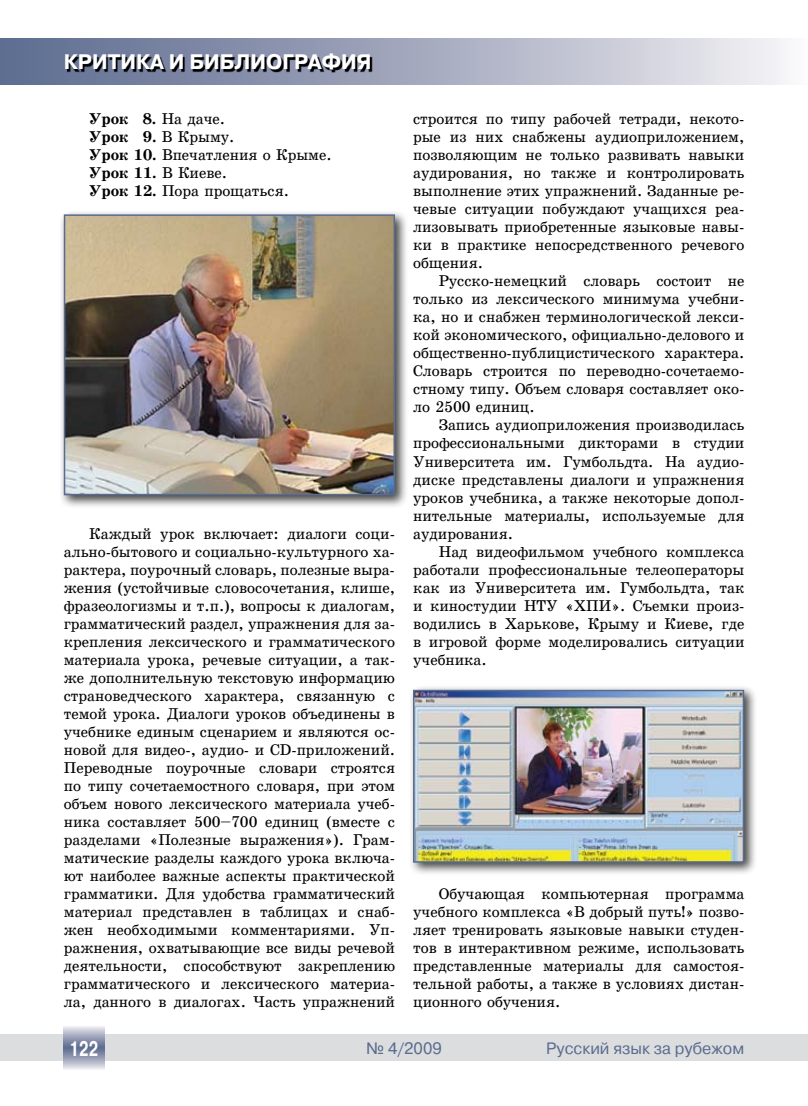
<style>
.page{position:relative;width:808px;height:1106px;background:#fff}
.page>*{position:absolute;margin:0;border:0;box-sizing:border-box;transform-origin:0 0}
.t1{font:700 21px "Pragmatica C";color:#fff}
.t2{font:700 21px "Pragmatica C";color:#fff;scale:.7 1}
.t3{font:16.5px "Pragmatica C";color:#596c8f}
.t4{font:15px/18px "School Plain";color:#000;text-align:justify}
.t5{font:700 15px "School";color:#000}
.s1{font-family:"School";font-weight:700}
.s2{font-family:"School Plain";font-weight:400}
</style>
<div class="page">
<div style="left:0;top:1034px;width:808px;height:26px;background:#dcddde"></div>
<svg style="left:64px;top:1026px;width:40px;height:43px;background:#a0a6bc"></svg>
<div style="left:0;top:38px;width:808px;height:46px;background:linear-gradient(to right,#57668b,#f2f0f4)"></div>
<svg style="left:68px;top:56px;width:693px;height:29px;background:#979bac"></svg>
<div style="left:59px;top:209px;width:356px;height:307px;background:#000;opacity:.75"></div>
<img style="left:67px;top:217px;width:325px;height:275px">
<div style="left:64px;top:214px;width:331px;height:281px;border:2px solid #596c8f"></div>
<div style="left:408px;top:684px;width:356px;height:199px;background:#000;opacity:.75"></div>
<img style="left:416px;top:692px;width:325px;height:167px">
<div style="left:413px;top:689px;width:331px;height:173px;border:2px solid #596c8f"></div>
<h1 class="t1" style="left:64px;top:51px;width:44px">КРИТИКА</h1>
<h1 class="t1" style="left:169px;top:51px;width:37px">И БИБЛИ</h1>
<h1 class="t1" style="left:266px;top:51px;width:59px">ОГРАФИЯ</h1>
<p class="t4" style="left:89px;top:110px;width:244px;text-align:left"><span class="s1">Урок 8.</span> На даче.<br><span class="s1">Урок 9.</span> В Крыму.<br><span class="s1">Урок 10.</span> Впечатления о Крыме.</p>
<p class="t5" style="left:89px;top:164px;width:139px">Урок 11. <span class="s2">В Киеве.</span></p>
<p class="t4" style="left:89px;top:182px;width:201px"><span class="s1">Урок 12.</span> Пора прощаться.</p>
<p class="t4" style="left:64px;top:524px;width:333px;text-indent:26px">Каждый урок включает: диалоги соци&shy;ально-бытового и социально-культурного ха&shy;рактера, поурочный словарь, полезные выра&shy;жения (устойчивые словосочетания, клише, фразеологизмы и т.п.), вопросы к диалогам, грамматический раздел, упражнения для за&shy;крепления лексического и грамматического материала урока, речевые ситуации, а так&shy;же дополнительную текстовую информацию страноведческого характера, связанную с темой урока. Диалоги уроков объединены в учебнике единым сценарием и являются ос&shy;новой для видео-, аудио- и CD-приложений.<br>Переводные поурочные словари строятся по типу сочетаемостного словаря, при этом объем нового лексического материала учеб&shy;ника составляет 500–700 единиц (вместе с разделами «Полезные выражения»). Грам&shy;матические разделы каждого урока включа&shy;ют наиболее важные аспекты практической грамматики. Для удобства грамматический материал представлен в таблицах и снаб&shy;жен необходимыми комментариями. Уп&shy;ражнения, охватывающие все виды речевой деятельности, способствуют закреплению грамматического и лексического материа&shy;ла, данного в диалогах. Часть упражнений</p>
<p class="t4" style="left:413px;top:110px;width:333px">строится по типу рабочей тетради, некото&shy;рые из них снабжены аудиоприложением, позволяющим не только развивать навыки аудирования, но также и контролировать выполнение этих упражнений. Заданные ре&shy;чевые ситуации побуждают учащихся реа&shy;лизовывать приобретенные языковые навы&shy;ки в практике непосредственного речевого общения.</p>
<p class="t4" style="left:413px;top:272px;width:333px;text-indent:26px">Русско-немецкий словарь состоит не только из лексического минимума учебни&shy;ка, но и снабжен терминологической лекси&shy;кой экономического, официально-делового и общественно-публицистического характера.<br>Словарь строится по переводно-сочетаемо&shy;стному типу. Объем словаря составляет око&shy;ло 2500 единиц.</p>
<p class="t4" style="left:413px;top:416px;width:333px;text-indent:25px">Запись аудиоприложения производилась профессиональными дикторами в студии Университета им. Гумбольдта. На аудио&shy;диске представлены диалоги и упражнения уроков учебника, а также некоторые допол&shy;нительные материалы, используемые для аудирования.</p>
<p class="t4" style="left:413px;top:542px;width:333px;text-indent:26px">Над видеофильмом учебного комплекса работали профессиональные телеоператоры как из Университета им. Гумбольдта, так и киностудии НТ</p>
<p class="t4" style="left:413px;top:596px;width:333px;text-indent:198px">». Съемки произ&shy;водились в Харькове, Крыму и Киеве, где в игровой форме моделировались ситуации учебника.</p>
<p class="t4" style="left:546px;top:596px;width:41px">У «ХПИ</p>
<p class="t4" style="left:413px;top:884px;width:333px;text-indent:26px">Обучающая компьютерная программа учебного комплекса «В добрый путь!» позво&shy;ляет тренировать языковые навыки студен&shy;тов в интерактивном режиме, использовать представленные материалы для самостоя&shy;тельной работы, а также в условиях дистан&shy;ционного обучения.</p>
<h1 class="t2" style="left:70px;top:1037px;width:43px">122</h1>
<p class="t3" style="left:366px;top:1039px;width:77px">№ 4/2009</p>
<p class="t3" style="left:546px;top:1039px;width:199px">Русский язык за рубежом</p>
</div>
